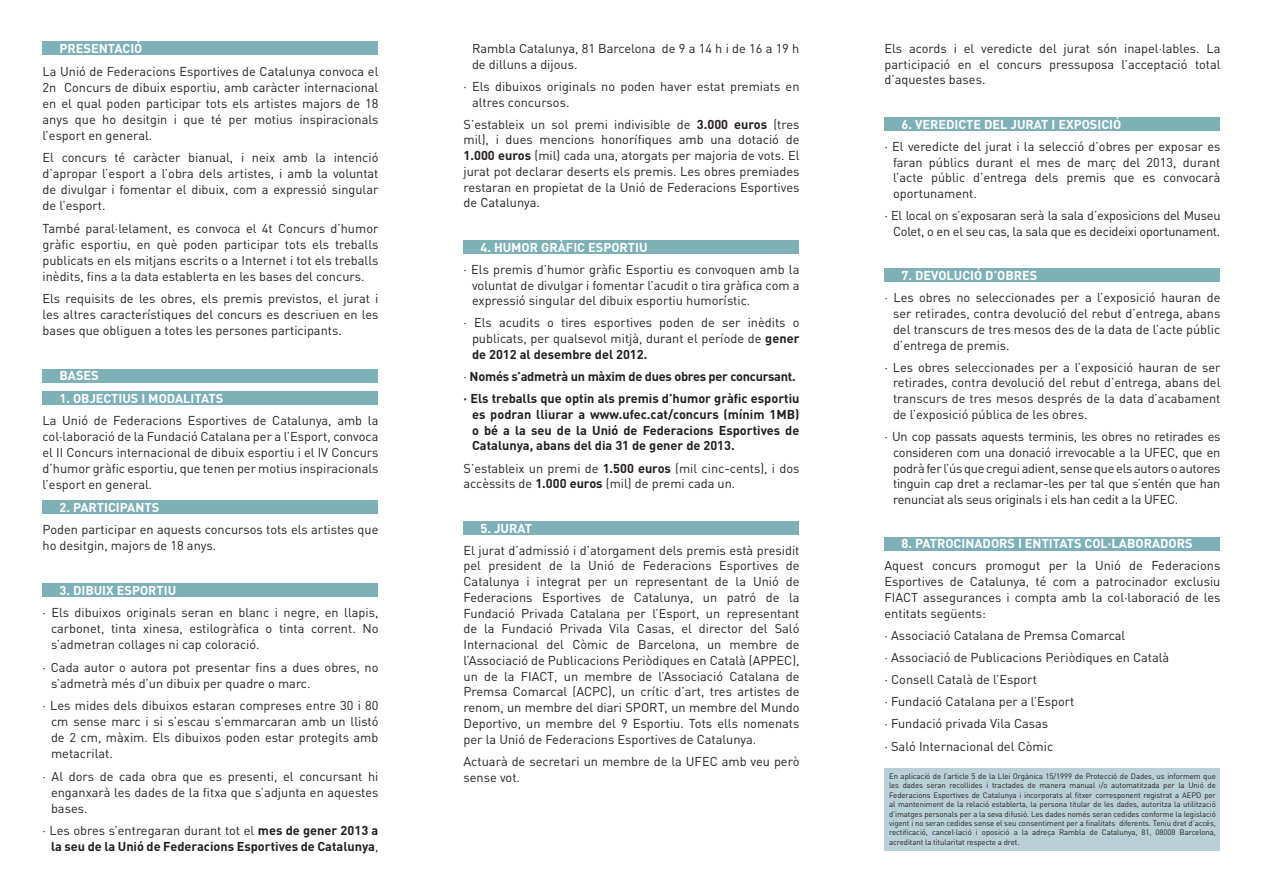
<style>
.page{position:relative;width:1263px;height:893px;background:#fff}
.page>*{position:absolute;margin:0;border:0;box-sizing:border-box;transform-origin:0 0}
.t1{font:12.75px/15.8px "DIN";color:#231f20;text-align:justify}
.t2{font:700 12.75px/15.8px "DIN";color:#231f20}
.t3{font:700 12.75px "DIN";color:#fff}
.t4{font:12.75px/15.8px "DIN";letter-spacing:-.02em;color:#231f20;text-align:right}
.t5{font:7.8px/9.3px "DIN";letter-spacing:-.01em;color:#231f20;text-align:justify}
.s1{font-weight:400}
.s2{font-weight:700}
</style>
<div class="page">
<div style="left:884px;top:768px;width:336px;height:83px;background:#b9d1d6"></div>
<div style="left:43px;top:391px;width:335px;height:14px;background:#7eb0b7"></div>
<div style="left:43px;top:500px;width:335px;height:13px;background:#7eb0b7"></div>
<div style="left:43px;top:369px;width:335px;height:14px;background:#7eb0b7"></div>
<div style="left:43px;top:41px;width:335px;height:14px;background:#7eb0b7"></div>
<div style="left:43px;top:583px;width:335px;height:14px;background:#7eb0b7"></div>
<div style="left:463px;top:521px;width:336px;height:14px;background:#7eb0b7"></div>
<div style="left:463px;top:240px;width:336px;height:14px;background:#7eb0b7"></div>
<div style="left:884px;top:268px;width:336px;height:14px;background:#7eb0b7"></div>
<div style="left:884px;top:117px;width:336px;height:14px;background:#7eb0b7"></div>
<div style="left:884px;top:537px;width:336px;height:14px;background:#7eb0b7"></div>
<p class="t3" style="left:60px;top:40px;width:84px">Presentació</p>
<p class="t1" style="left:43px;top:63px;width:337px">La Unió de Federacions Esportives de Catalunya convoca el 2n Concurs de dibuix esportiu, amb caràcter internacional en el qual poden participar tots els artistes majors de 18 anys que ho desitgin i que té per motius inspiracionals l’esport en general.</p>
<p class="t1" style="left:43px;top:149px;width:337px">El concurs té caràcter bianual, i neix amb la intenció d’apropar l’esport a l’obra dels artistes, i amb la voluntat de divulgar i fomentar el dibuix, com a expressió singular de l’esport.</p>
<p class="t1" style="left:43px;top:220px;width:337px">També paral·lelament, es convoca el 4t Concurs d’humor gràfic esportiu, en què poden participar tots els treballs publicats en els mitjans escrits o a Internet i tot els treballs inèdits, fins a la data establerta en les bases del concurs.</p>
<p class="t1" style="left:43px;top:290px;width:337px">Els requisits de les obres, els premis previstos, el jurat i les altres característiques del concurs es descriuen en les bases que obliguen a totes les persones participants.</p>
<p class="t3" style="left:60px;top:367px;width:9px">BASES</p>
<p class="t3" style="left:60px;top:390px;width:165px">1. Objectius i modalitats</p>
<p class="t1" style="left:43px;top:412px;width:337px">La Unió de Federacions Esportives de Catalunya, amb la col·laboració de la Fundació Catalana per a l’Esport, convoca el II Concurs internacional de dibuix esportiu i el IV Concurs d’humor gràfic esportiu, que tenen per motius inspiracionals l’esport en general.</p>
<p class="t3" style="left:60px;top:499px;width:101px">2. Participants</p>
<p class="t1" style="left:43px;top:521px;width:337px">Poden participar en aquests concursos tots els artistes que ho desitgin, majors de 18 anys.</p>
<p class="t3" style="left:60px;top:582px;width:118px">3. Dibuix esportiu</p>
<p class="t1" style="left:51px;top:604px;width:329px;text-indent:-9px">· Els dibuixos originals seran en blanc i negre, en llapis, carbonet, tinta xinesa, estilogràfica o tinta corrent. No s’admetran collages ni cap coloració.</p>
<p class="t1" style="left:51px;top:659px;width:329px;text-indent:-9px">· Cada autor o autora pot presentar fins a dues obres, no s’admetrà més d’un dibuix per quadre o marc.</p>
<p class="t1" style="left:51px;top:697px;width:329px;text-indent:-9px">· Les mides dels dibuixos estaran compreses entre 30 i 80 cm sense marc i si s’escau s’emmarcaran amb un llistó de 2 cm, màxim. Els dibuixos poden estar protegits amb metacrilat.</p>
<p class="t1" style="left:51px;top:768px;width:329px;text-indent:-9px">· Al dors de cada obra que es presenti, el concursant hi enganxarà les dades de la fitxa que s’adjunta en aquestes bases.</p>
<p class="t2" style="left:43px;top:822px;width:337px;text-align:right"><span class="s1">· Les obres s’entregaran durant tot el</span> mes de gener 2013 a la seu de la Unió de Federacions Esportives de Catalunya<span class="s1">,</span></p>
<p class="t1" style="left:472px;top:40px;width:329px">Rambla Catalunya, 81 Barcelona de 9 a 14 h i de 16 a 19 h de dilluns a dijous.</p>
<p class="t1" style="left:472px;top:78px;width:329px;text-indent:-9px">· Els dibuixos originals no poden haver estat premiats en altres concursos.</p>
<p class="t1" style="left:463px;top:116px;width:337px">S’estableix un sol premi indivisible de <span class="s2">3.000 euros</span> (tres mil), i dues mencions honorífiques amb una dotació de <span class="s2">1.000 euros</span> (mil) cada una, atorgats per majoria de vots. El jurat pot declarar deserts els premis. Les obres premiades restaran en propietat de la Unió de Federacions Esportives de Catalunya.</p>
<p class="t3" style="left:480px;top:239px;width:169px">4. Humor gràfic esportiu</p>
<p class="t1" style="left:472px;top:261px;width:329px;text-indent:-9px">· Els premis d’humor gràfic Esportiu es convoquen amb la voluntat de divulgar i fomentar l’acudit o tira gràfica com a expressió singular del dibuix esportiu humorístic.</p>
<p class="t1" style="left:472px;top:315px;width:329px;text-indent:-9px">· Els acudits o tires esportives poden de ser inèdits o publicats, per qualsevol mitjà, durant el període de <span class="s2">gener de 2012 al desembre del 2012.</span></p>
<p class="t2" style="left:463px;top:365px;width:337px;line-height:22.2px"><span class="s1">·</span> Només s’admetrà un màxim de dues obres per concursant. · Els treballs que optin als premis d’humor gràfic esportiu</p>
<p class="t2" style="left:472px;top:406px;width:329px;text-align:justify">es podran lliurar a www.ufec.cat/concurs (mínim 1MB) o bé a la seu de la Unió de Federacions Esportives de Catalunya, abans del dia 31 de gener de 2013.</p>
<p class="t1" style="left:463px;top:460px;width:337px">S’estableix un premi de <span class="s2">1.500 euros</span> (mil cinc-cents), i dos accèssits de <span class="s2">1.000 euros</span> (mil) de premi cada un.</p>
<p class="t3" style="left:480px;top:520px;width:53px">5. Jurat</p>
<p class="t1" style="left:463px;top:542px;width:337px">El jurat d’admissió i d’atorgament dels premis està presidit pel president de la Unió de Federacions Esportives de Catalunya i integrat per un representant de la Unió de Federacions Esportives de Catalunya, un patró de la Fundació Privada Catalana per l’Esport, un representant de la Fundació Privada Vila Casas, el director del Saló Internacional del Còmic de Barcelona, un membre de l’Associació de Publicacions Periòdiques en Català (APPEC), un de la FIACT, un membre de l’Associació Catalana de Premsa Comarcal (ACPC), un crític d’art, tres artistes de renom, un membre del diari SPORT, un membre del Mundo Deportivo, un membre del 9 Esportiu. Tots ells nomenats per la Unió de Federacions Esportives de Catalunya.</p>
<p class="t1" style="left:463px;top:753px;width:337px">Actuarà de secretari un membre de la UFEC amb veu però sense vot.</p>
<p class="t1" style="left:884px;top:40px;width:337px">Els acords i el veredicte del jurat són inapel·lables. La participació en el concurs pressuposa l’acceptació total d’aquestes bases.</p>
<p class="t3" style="left:901px;top:116px;width:221px">6. Veredicte del jurat i exposició</p>
<p class="t1" style="left:893px;top:138px;width:329px;text-indent:-9px">· El veredicte del jurat i la selecció d’obres per exposar es faran públics durant el mes de març del 2013, durant l’acte públic d’entrega dels premis que es convocarà oportunament.</p>
<p class="t4" style="left:884px;top:207px;width:337px">· El local on s’exposaran serà la sala d’exposicions del Museu<br>Colet, o en el seu cas, la sala que es decideixi oportunament.</p>
<p class="t3" style="left:901px;top:267px;width:137px">7. Devolució d’obres</p>
<p class="t1" style="left:893px;top:290px;width:329px;text-indent:-9px">· Les obres no seleccionades per a l’exposició hauran de ser retirades, contra devolució del rebut d’entrega, abans del transcurs de tres mesos des de la data de l’acte públic d’entrega de premis.</p>
<p class="t1" style="left:893px;top:359px;width:329px;text-indent:-9px">· Les obres seleccionades per a l’exposició hauran de ser retirades, contra devolució del rebut d’entrega, abans del transcurs de tres mesos després de la data d’acabament de l’exposició pública de les obres.</p>
<p class="t1" style="left:893px;top:428px;width:329px;text-indent:-9px">· Un cop passats aquests terminis, les obres no retirades es consideren com una donació irrevocable a la UFEC, que en podrà fer l’ús que cregui adient, sense que els autors o autores tinguin cap dret a reclamar-les per tal que s’entén que han renunciat als seus originals i els han cedit a la UFEC.</p>
<p class="t3" style="left:901px;top:535px;width:293px">8. Patrocinadors i entitats col·laboradors</p>
<p class="t1" style="left:884px;top:558px;width:337px">Aquest concurs promogut per la Unió de Federacions Esportives de Catalunya, té com a patrocinador exclusiu FIACT assegurances i compta amb la col·laboració de les entitats següents:</p>
<p class="t1" style="left:884px;top:624px;width:286px;line-height:22.2px;text-align:left">· Associació Catalana de Premsa Comarcal<br>· Associació de Publicacions Periòdiques en Català · Consell Català de l’Esport<br>· Fundació Catalana per a l’Esport<br>· Fundació privada Vila Casas<br>· Saló Internacional del Còmic</p>
<p class="t5" style="left:889px;top:771px;width:328px">En aplicació de l’article 5 de la Llei Orgànica 15/1999 de Protecció de Dades, us informem que les dades seran recollides i tractades de manera manual i/o automatitzada per la Unió de Federacions Esportives de Catalunya i incorporats al fitxer corresponent registrat a AEPD per al manteniment de la relació establerta, la persona titular de les dades, autoritza la utilització d’imatges personals per a la seva difusió. Les dades només seran cedides conforme la legislació vigent i no seran cedides sense el seu consentiment per a finalitats diferents. Teniu dret d’accés, rectificació, cancel·lació i oposició a la adreça Rambla de Catalunya, 81, 08008 Barcelona, acreditant la titularitat respecte a dret.</p>
</div>
